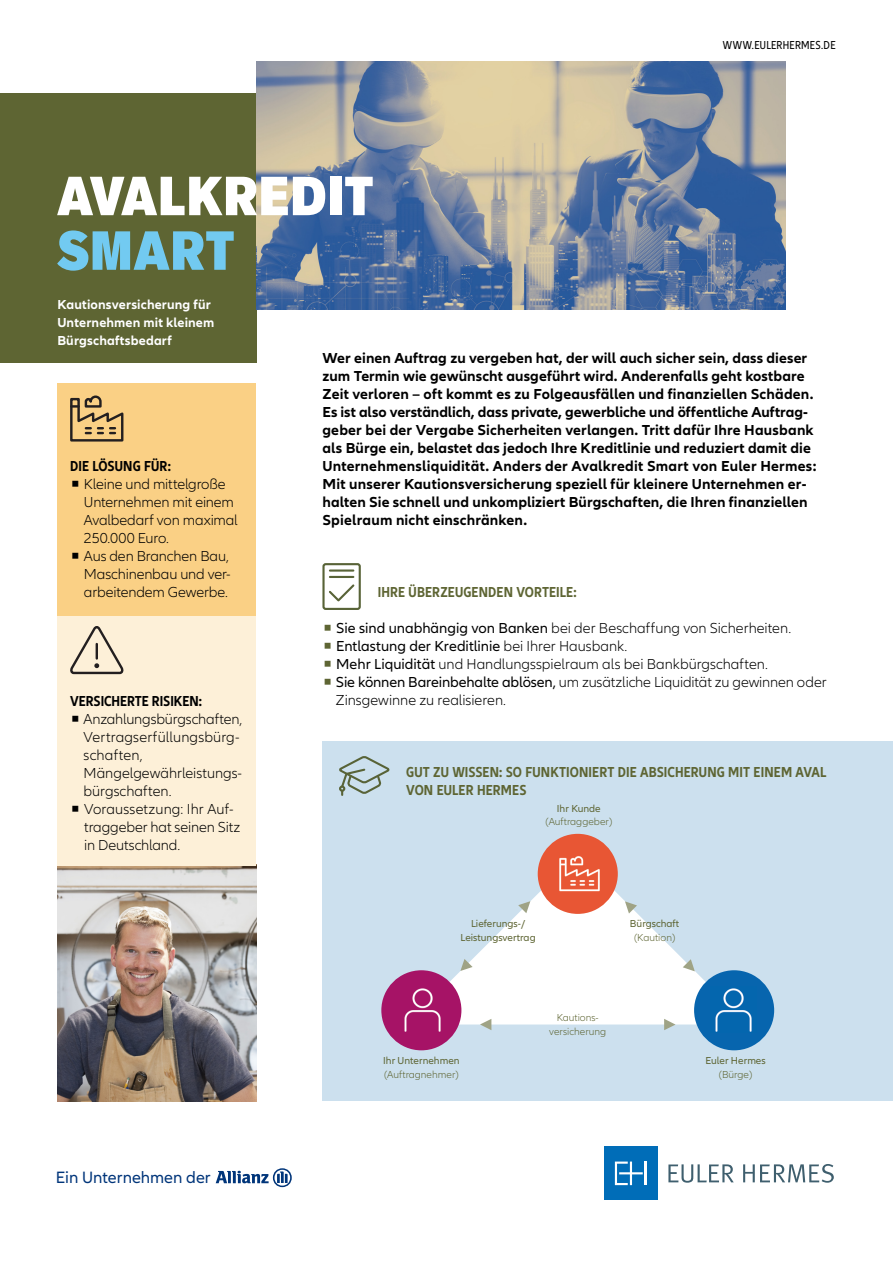
<style>
.page{position:relative;width:893px;height:1263px;background:#fff}
.page>*{position:absolute;margin:0;border:0;box-sizing:border-box;transform-origin:0 0}
.t1{font:900 condensed 54px "Applied Sans Pro";letter-spacing:.01em;color:#fff}
.t2{font:900 condensed 54px "Applied Sans Pro";letter-spacing:.01em;color:#72caf1}
.t3{font:16.95px "Allianz Neo";color:#00357a}
.t4{font:700 15px/18px "Allianz Neo";letter-spacing:.005em;color:#000}
.t5{font:300 15px "Allianz Neo";letter-spacing:-.005em;color:#000}
.t6{font:700 condensed 15px/18px "Allianz Neo";letter-spacing:.01em;color:#5e6533}
.t7{font:15px "Allianz Neo";letter-spacing:-.005em;color:#000}
.t8{font:700 condensed 15px "Allianz Neo";letter-spacing:-.005em;color:#000}
.t9{font:300 15px "Allianz Neo";letter-spacing:.015em;color:#000}
.t10{font:700 13.5px/18px "Allianz Neo";letter-spacing:.01em;color:#fff}
.t11{font:condensed 12px "Allianz Neo";letter-spacing:.025em;color:#000}
.t12{font:10.5px/13.5px "Allianz Neo";color:#5e6533;text-align:center}
.t13{font:300 10.5px/13.5px "Allianz Neo";color:#5e6533;text-align:center}
.s1{font-family:"Allianz Sans"}
.s2{font-family:"Allianz Sans";color:#5e6533}
.s3{font-weight:400}
.s4{font-family:"Allianz Sans";font-weight:300;color:#5e6533}
.s5{font-weight:300}
</style>
<div class="page">
<div style="left:604px;top:1147px;width:54px;height:53px;background:#006db8"></div>
<hr style="left:645px;top:1162px;width:2px;height:23px;background:#fff">
<svg style="left:615px;top:1162px;width:28px;height:23px"></svg>
<svg style="left:668px;top:1164px;width:66px;height:19px"></svg>
<svg style="left:743px;top:1164px;width:91px;height:19px"></svg>
<svg style="left:216px;top:1168px;width:76px;height:19px"></svg>
<img style="left:58px;top:865px;width:198px;height:236px">
<div style="left:0;top:93px;width:256px;height:270px;background:#5e6533"></div>
<div style="left:322px;top:563px;width:39px;height:47px;border:2px solid #586337;border-radius:2px"></div>
<hr style="left:330px;top:569px;width:23px;height:3px;background:#586337">
<hr style="left:330px;top:576px;width:23px;height:2px;background:#586337">
<svg style="left:329px;top:584px;width:26px;height:18px"></svg>
<img style="left:256px;top:62px;width:530px;height:247px">
<div style="left:322px;top:741px;width:571px;height:360px;background:#cce0ee"></div>
<svg style="left:339px;top:756px;width:51px;height:40px"></svg>
<div style="left:57px;top:613px;width:199px;height:252px;background:#fdf0d8"></div>
<svg style="left:70px;top:626px;width:53px;height:48px"></svg>
<div style="left:57px;top:383px;width:199px;height:232px;background:#fad085"></div>
<svg style="left:70px;top:395px;width:53px;height:47px"></svg>
<svg style="left:414px;top:854px;width:332px;height:171px"></svg>
<div style="left:694px;top:970px;width:80px;height:80px;background:#0765ae;border-radius:50%"></div>
<div style="left:381px;top:970px;width:80px;height:80px;background:#a61366;border-radius:50%"></div>
<div style="left:538px;top:834px;width:80px;height:80px;background:#e85634;border-radius:50%"></div>
<svg style="left:518px;top:901px;width:12px;height:12px"></svg>
<svg style="left:625px;top:901px;width:12px;height:12px"></svg>
<svg style="left:683px;top:959px;width:12px;height:12px"></svg>
<svg style="left:664px;top:1019px;width:11px;height:11px"></svg>
<svg style="left:480px;top:1019px;width:11px;height:11px"></svg>
<svg style="left:460px;top:959px;width:12px;height:12px"></svg>
<img style="left:404px;top:988px;width:37px;height:44px">
<img style="left:715px;top:988px;width:37px;height:44px">
<img style="left:559px;top:856px;width:41px;height:36px">
<h1 class="t1" style="left:57px;top:177px;width:318px">AVALKREDIT</h1>
<h1 class="t2" style="left:57px;top:231px;width:179px">SMART</h1>
<p class="t10" style="left:57px;top:297px;width:158px">Kautionsversicherung für<br>Unternehmen mit kleinem<br>Bürgschaftsbedarf</p>
<p class="t11" style="left:723px;top:40px;width:114px">WWW.EULERHERMES.DE</p>
<p class="t8" style="left:70px;top:461px;width:102px">DIE LÖSUNG FÜR:</p>
<p class="t5" style="left:70px;top:479px;width:157px"><span class="s1">◾</span> Kleine und mittelgroße</p>
<p class="t5" style="left:84px;top:497px;width:152px">Unternehmen mit einem</p>
<p class="t5" style="left:84px;top:515px;width:155px">Avalbedarf von maximal</p>
<p class="t5" style="left:84px;top:533px;width:86px">250.000 Euro.</p>
<p class="t5" style="left:70px;top:551px;width:160px"><span class="s1">◾</span> Aus den Branchen Bau,</p>
<p class="t5" style="left:84px;top:569px;width:148px">Maschinenbau und ver-</p>
<p class="t5" style="left:84px;top:587px;width:146px">arbeitendem Gewerbe.</p>
<p class="t8" style="left:70px;top:695px;width:133px">VERSICHERTE RISIKEN:</p>
<p class="t5" style="left:70px;top:713px;width:174px"><span class="s1">◾</span> Anzahlungsbürgschaften,</p>
<p class="t5" style="left:84px;top:731px;width:158px">Vertragserfüllungsbürg-</p>
<p class="t9" style="left:84px;top:749px;width:60px">schaften,</p>
<p class="t5" style="left:84px;top:767px;width:160px">Mängelgewährleistungs-</p>
<p class="t5" style="left:84px;top:785px;width:89px">bürgschaften.</p>
<p class="t5" style="left:70px;top:803px;width:165px"><span class="s1">◾</span> Voraussetzung: Ihr Auf-</p>
<p class="t5" style="left:84px;top:821px;width:158px">traggeber hat seinen Sitz</p>
<p class="t5" style="left:84px;top:839px;width:97px">in Deutschland.</p>
<p class="t3" style="left:56px;top:1171px;width:156px">Ein Unternehmen der</p>
<p class="t4" style="left:322px;top:350px;width:495px">Wer einen Auftrag zu vergeben hat, der will auch sicher sein, dass dieser zum Termin wie gewünscht ausgeführt wird. Anderenfalls geht kostbare Zeit verloren – oft kommt es zu Folgeausfällen und finanziellen Schäden.<br>Es ist also verständlich, dass private, gewerbliche und öffentliche Auftrag&shy;geber bei der Vergabe Sicherheiten verlangen. Tritt dafür Ihre Hausbank als Bürge ein, belastet das jedoch Ihre Kreditlinie und reduziert damit die Unternehmensliquidität. Anders der Avalkredit Smart von Euler Hermes:<br>Mit unserer Kautionsversicherung speziell für kleinere Unternehmen er&shy;halten Sie schnell und unkompliziert Bürgschaften, die Ihren finanziellen Spielraum nicht einschränken.</p>
<p class="t6" style="left:378px;top:584px;width:200px">IHRE ÜBERZEUGENDEN VORTEILE:</p>
<p class="t5" style="left:322px;top:623px;width:470px"><span class="s2">◾</span> <span class="s3">Sie sind unabhängig von Banken</span> bei der Beschaffung von Sicherheiten.</p>
<p class="t7" style="left:322px;top:641px;width:306px"><span class="s4">◾</span> Entlastung der Kreditlinie <span class="s5">bei Ihrer Hausbank.</span></p>
<p class="t5" style="left:322px;top:659px;width:447px"><span class="s2">◾</span> <span class="s3">Mehr Liquidität</span> und Handlungsspielraum als bei Bankbürgschaften.</p>
<p class="t5" style="left:322px;top:677px;width:506px"><span class="s2">◾</span> <span class="s3">Sie können Bareinbehalte ablösen,</span> um zusätzliche Liquidität zu gewinnen oder</p>
<p class="t5" style="left:336px;top:695px;width:172px">Zinsgewinne zu realisieren.</p>
<p class="t6" style="left:406px;top:764px;width:422px">GUT ZU WISSEN: SO FUNKTIONIERT DIE ABSICHERUNG MIT EINEM AVAL<br>VON EULER HERMES</p>
<p class="t12" style="left:557px;top:802px;width:45px">Ihr Kunde</p>
<p class="t13" style="left:545px;top:816px;width:68px">(Auftraggeber)</p>
<p class="t12" style="left:460px;top:918px;width:77px">Lieferungs-/<br>Leistungsvertrag</p>
<p class="t12" style="left:630px;top:918px;width:51px">Bürgschaft</p>
<p class="t13" style="left:634px;top:931px;width:43px">(Kaution)</p>
<p class="t12" style="left:383px;top:1054px;width:78px">Ihr Unternehmen</p>
<p class="t13" style="left:384px;top:1068px;width:76px">(Auftragnehmer)</p>
<p class="t13" style="left:549px;top:1012px;width:58px">Kautions&shy;versicherung</p>
<p class="t12" style="left:705px;top:1054px;width:62px">Euler Hermes</p>
<p class="t13" style="left:719px;top:1068px;width:35px">(Bürge)</p>
</div>
